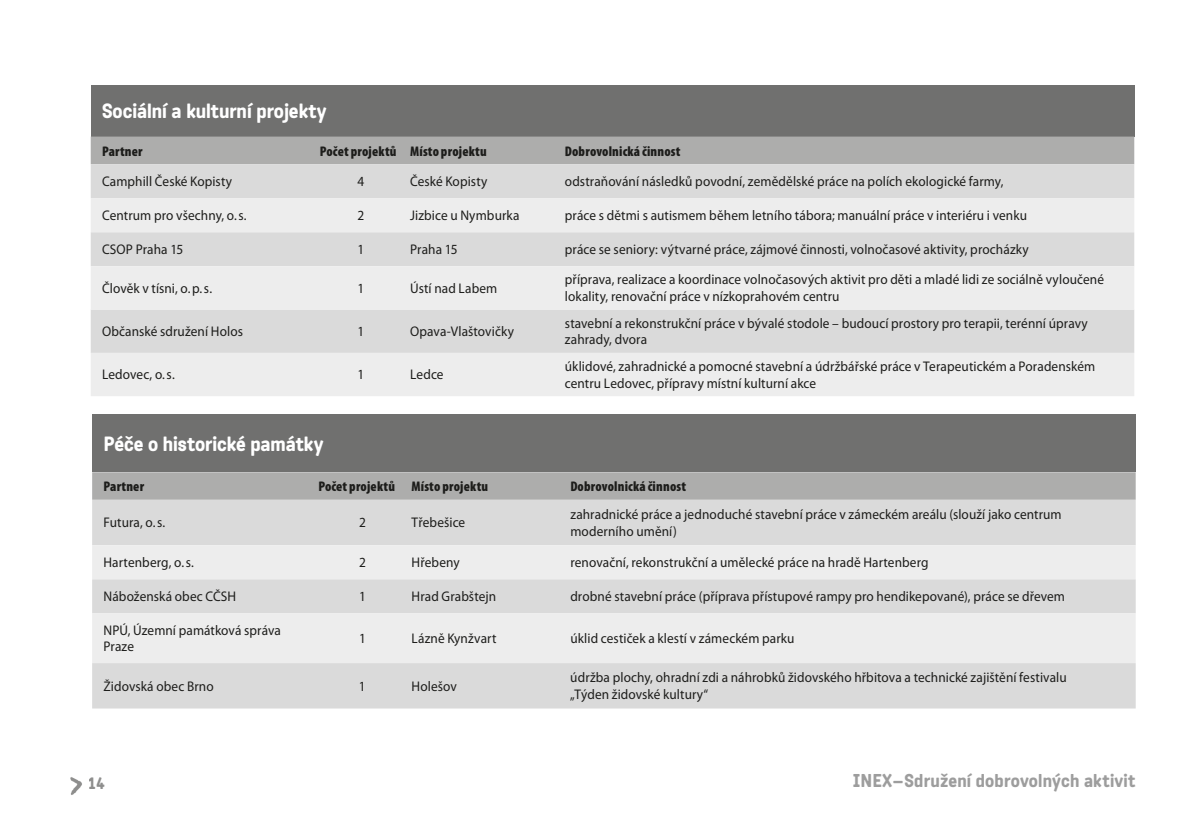
<style>
.page{position:relative;width:1191px;height:840px;background:#fff}
.page>*{position:absolute;margin:0;border:0;box-sizing:border-box;transform-origin:0 0}
.t1{font:500 20px "Katarine Std";letter-spacing:-.005em;color:#fff}
.t2{font:500 18px "Katarine Std";letter-spacing:.01em;color:#9d9d9d}
.t3{font:500 16px "Katarine Std";color:#1d1d1b}
.t4{font:14px/16.8px "Myriad Pro";letter-spacing:.01em;color:#1d1d1b;scale:.95 1}
.t5{font:900 condensed 14px "Myriad Pro";letter-spacing:.015em;color:#1d1d1b}
</style>
<div class="page">
<img style="left:70px;top:777px;width:12px;height:18px">
<div style="left:91px;top:85px;width:1043px;height:51px;background:#70706f"></div>
<div style="left:91px;top:136px;width:1043px;height:28px;background:#adadac"></div>
<div style="left:91px;top:164px;width:1043px;height:34px;background:#dadada"></div>
<svg style="left:91px;top:198px;width:1043px;height:198px;background:#e5e5e5"></svg>
<div style="left:92px;top:414px;width:1043px;height:58px;background:#70706f"></div>
<div style="left:92px;top:472px;width:1043px;height:27px;background:#adadac"></div>
<div style="left:92px;top:499px;width:1043px;height:209px;background:#dadada"></div>
<svg style="left:92px;top:545px;width:1043px;height:117px;background:#e7e7e7"></svg>
<p class="t1" style="left:102px;top:97px;width:226px">Sociální a kulturní projekty</p>
<p class="t5" style="left:102px;top:143px;width:42px">Partner</p>
<p class="t5" style="left:320px;top:143px;width:168px">Počet projektů Místo projektu</p>
<p class="t5" style="left:565px;top:143px;width:117px">Dobrovolnická činnost</p>
<p class="t4" style="left:102px;top:172px;width:138px">Camphill České Kopisty</p>
<p class="t4" style="left:358px;top:172px;width:9px">4</p>
<p class="t4" style="left:410px;top:172px;width:83px">České Kopisty</p>
<p class="t4" style="left:565px;top:172px;width:463px">odstraňování následků povodní, zemědělské práce na polích ekologické farmy,</p>
<p class="t4" style="left:102px;top:206px;width:154px">Centrum pro všechny, o.s.</p>
<p class="t4" style="left:358px;top:206px;width:9px">2</p>
<p class="t4" style="left:410px;top:206px;width:117px">Jizbice u Nymburka</p>
<p class="t4" style="left:565px;top:206px;width:488px">práce s dětmi s autismem během letního tábora; manuální práce v interiéru i venku</p>
<p class="t4" style="left:102px;top:240px;width:87px">CSOP Praha 15</p>
<p class="t4" style="left:358px;top:240px;width:9px">1</p>
<p class="t4" style="left:410px;top:240px;width:52px">Praha 15</p>
<p class="t4" style="left:565px;top:240px;width:490px">práce se seniory: výtvarné práce, zájmové činnosti, volnočasové aktivity, procházky</p>
<p class="t4" style="left:102px;top:279px;width:117px">Člověk v tísni, o.p.s.</p>
<p class="t4" style="left:358px;top:279px;width:9px">1</p>
<p class="t4" style="left:410px;top:279px;width:93px">Ústí nad Labem</p>
<p class="t4" style="left:565px;top:271px;width:569px">příprava, realizace a koordinace volnočasových aktivit pro děti a mladé lidi ze sociálně vyloučené lokality, renovační práce v nízkoprahovém centru</p>
<p class="t4" style="left:102px;top:322px;width:150px">Občanské sdružení Holos</p>
<p class="t4" style="left:358px;top:322px;width:9px">1</p>
<p class="t4" style="left:410px;top:322px;width:111px">Opava-Vlaštovičky</p>
<p class="t4" style="left:565px;top:314px;width:552px">stavební a rekonstrukční práce v bývalé stodole – budoucí prostory pro terapii, terénní úpravy zahrady, dvora</p>
<p class="t4" style="left:102px;top:366px;width:78px">Ledovec, o.s.</p>
<p class="t4" style="left:358px;top:366px;width:9px">1</p>
<p class="t4" style="left:410px;top:366px;width:37px">Ledce</p>
<p class="t4" style="left:565px;top:357px;width:560px">úklidové, zahradnické a pomocné stavební a údržbářské práce v Terapeutickém a Poradenském centru Ledovec, přípravy místní kulturní akce</p>
<p class="t1" style="left:103px;top:429px;width:221px">Péče o historické památky</p>
<p class="t5" style="left:103px;top:478px;width:42px">Partner</p>
<p class="t5" style="left:318px;top:478px;width:171px">Počet projektů Místo projektu</p>
<p class="t5" style="left:570px;top:478px;width:117px">Dobrovolnická činnost</p>
<p class="t4" style="left:103px;top:513px;width:67px">Futura, o.s.</p>
<p class="t4" style="left:359px;top:513px;width:9px">2</p>
<p class="t4" style="left:411px;top:513px;width:58px">Třebešice</p>
<p class="t4" style="left:570px;top:505px;width:518px">zahradnické práce a jednoduché stavební práce v zámeckém areálu (slouží jako centrum moderního umění)</p>
<p class="t4" style="left:103px;top:553px;width:97px">Hartenberg, o.s.</p>
<p class="t4" style="left:359px;top:553px;width:9px">2</p>
<p class="t4" style="left:411px;top:553px;width:52px">Hřebeny</p>
<p class="t4" style="left:570px;top:553px;width:378px">renovační, rekonstrukční a umělecké práce na hradě Hartenberg</p>
<p class="t4" style="left:103px;top:587px;width:141px">Náboženská obec CČSH</p>
<p class="t4" style="left:359px;top:587px;width:9px">1</p>
<p class="t4" style="left:411px;top:587px;width:91px">Hrad Grabštejn</p>
<p class="t4" style="left:570px;top:587px;width:522px">drobné stavební práce (příprava přístupové rampy pro hendikepované), práce se dřevem</p>
<p class="t4" style="left:103px;top:621px;width:188px">NPÚ, Územní památková správa<br>Praze</p>
<p class="t4" style="left:359px;top:629px;width:9px">1</p>
<p class="t4" style="left:411px;top:629px;width:91px">Lázně Kynžvart</p>
<p class="t4" style="left:570px;top:629px;width:237px">úklid cestiček a klestí v zámeckém parku</p>
<p class="t4" style="left:103px;top:676px;width:118px">Židovská obec Brno</p>
<p class="t4" style="left:359px;top:676px;width:9px">1</p>
<p class="t4" style="left:411px;top:676px;width:49px">Holešov</p>
<p class="t4" style="left:570px;top:668px;width:524px">údržba plochy, ohradní zdi a náhrobků židovského hřbitova a technické zajištění festivalu „Týden židovské kultury“</p>
<p class="t3" style="left:89px;top:772px;width:18px">14</p>
<p class="t2" style="left:853px;top:767px;width:284px">INEX–Sdružení dobrovolných aktivit</p>
</div>
